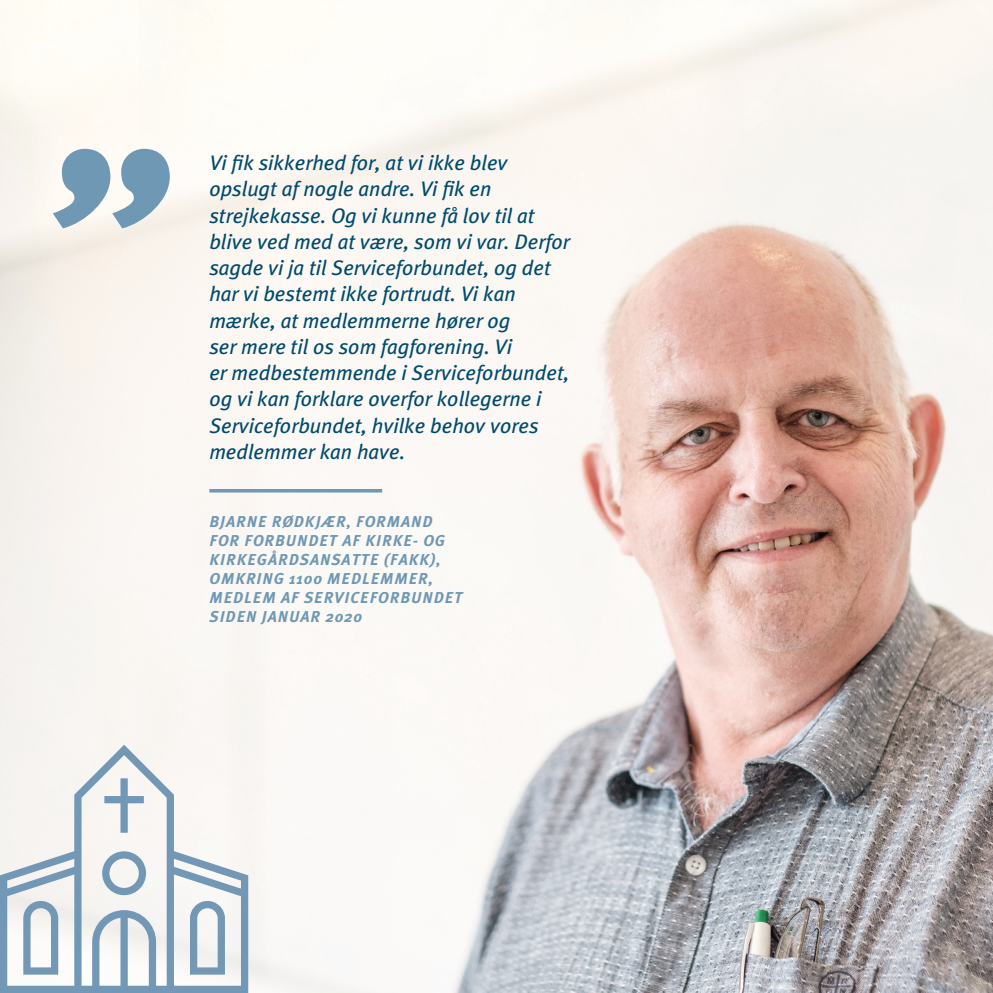
<style>
.page{position:relative;width:993px;height:993px;background:#fff}
.page>*{position:absolute;margin:0;border:0;box-sizing:border-box;transform-origin:0 0}
.t1{font:italic 700 262.5px "Meta Plus";color:#6e98b3}
.t2{font:italic 21px/26.2px "Meta Plus";color:#004b6d}
.t3{font:italic 700 15.75px/18.9px "Meta Plus";letter-spacing:.065em;color:#6e98b3}
</style>
<div class="page">
<img style="left:0;top:0;width:992px;height:992px">
<hr style="left:209px;top:489px;width:173px;height:3px;background:#6e98b3">
<svg style="left:0;top:744px;width:248px;height:248px;fill:#f7f4f1"></svg>
<svg style="left:23px;top:900px;width:35px;height:74px"></svg>
<svg style="left:190px;top:900px;width:35px;height:74px"></svg>
<svg style="left:102px;top:851px;width:44px;height:43px"></svg>
<svg style="left:104px;top:778px;width:40px;height:54px"></svg>
<h1 class="t1" style="left:30px;top:92px;width:130px">”</h1>
<p class="t2" style="left:209px;top:149px;width:362px">Vi fik sikkerhed for, at vi ikke blev opslugt af nogle andre. Vi fik en strejkekasse. Og vi kunne få lov til at blive ved med at være, som vi var. Derfor sagde vi ja til Serviceforbundet, og det har vi bestemt ikke fortrudt. Vi kan mærke, at medlemmerne hører og<br>ser mere til os som fagforening. Vi<br>er medbestemmende i Serviceforbundet, og vi kan forklare overfor kollegerne i Serviceforbundet, hvilke behov vores medlemmer kan have.</p>
<p class="t3" style="left:209px;top:512px;width:254px">BJARNE RØDKJÆR, FORMAND<br>FOR FORBUNDET AF KIRKE- OG<br>KIRKEGÅRDSANSATTE (FAKK),<br>OMKRING 1100 MEDLEMMER,<br>MEDLEM AF SERVICEFORBUNDET<br>SIDEN JANUAR 2020</p>
</div>
